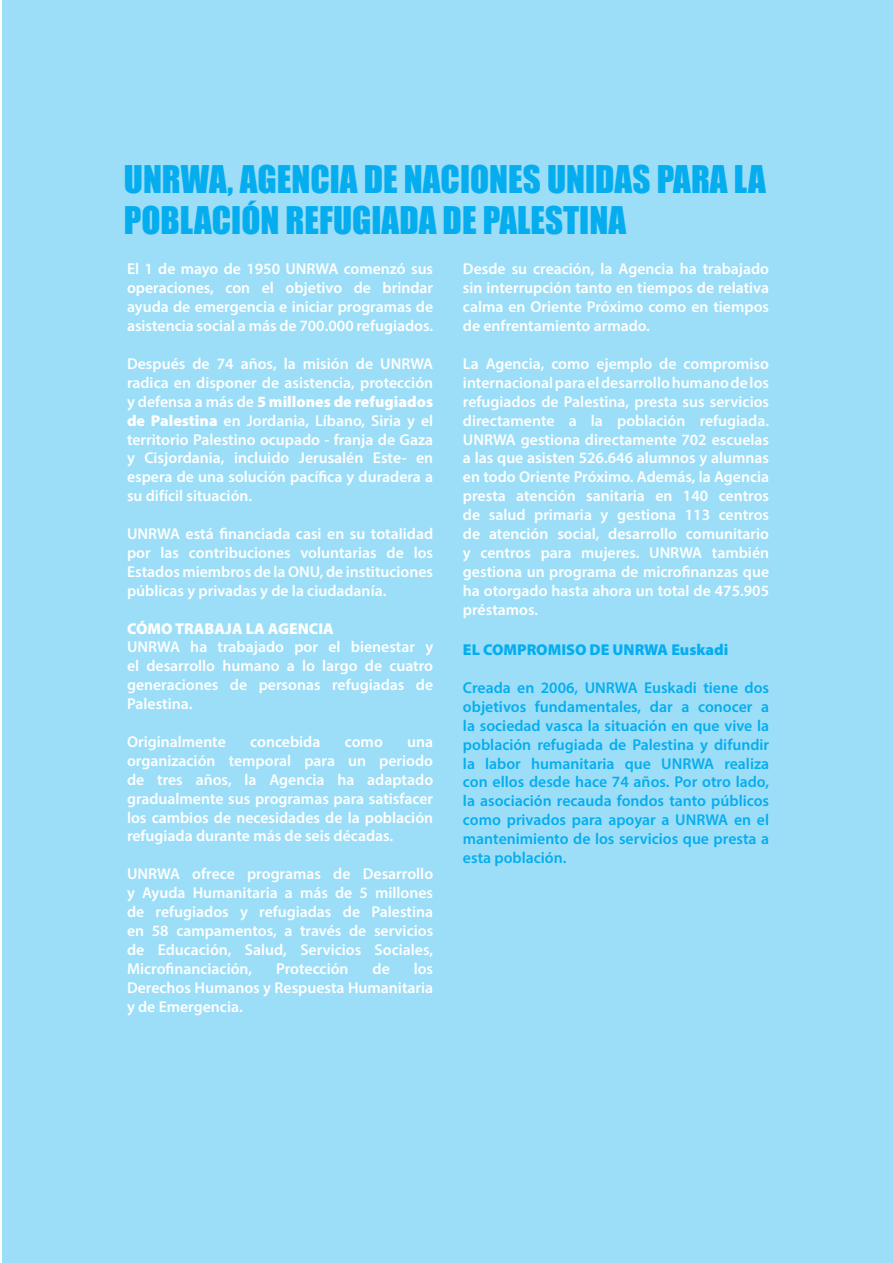
<style>
.page{position:relative;width:893px;height:1263px;background:#fff}
.page>*{position:absolute;margin:0;border:0;box-sizing:border-box;transform-origin:0 0}
.t1{font:34.95px/40.8px "Impact";color:#06adee}
.t2{font:600 15.75px/18.9px "Myriad Pro";color:#fff;text-align:justify}
.t3{font:600 15.75px/18.9px "Myriad Pro";color:#06adee;text-align:justify}
.t4{font:900 15.75px "Myriad Pro";color:#06adee}
.t5{font:900 15.75px "Myriad Pro";color:#fff}
.s1{font-weight:900}
</style>
<div class="page">
<div style="left:2px;top:0;width:891px;height:1263px;background:#9cdef8"></div>
<h1 class="t1" style="left:124px;top:158px;width:643px">UNRWA, AGENCIA DE NACIONES UNIDAS PARA LA<br>POBLACIÓN REFUGIADA DE PALESTINA</h1>
<p class="t2" style="left:127px;top:259px;width:308px">El 1 de mayo de 1950 UNRWA comenzó sus operaciones, con el objetivo de brindar ayuda de emergencia e iniciar programas de asistencia social a más de 700.000 refugiados.</p>
<p class="t2" style="left:127px;top:354px;width:308px">Después de 74 años, la misión de UNRWA radica en disponer de asistencia, protección y defensa a más de <span class="s1">5 millones de refugiados de Palestina</span> en Jordania, Líbano, Siria y el territorio Palestino ocupado - franja de Gaza y Cisjordania, incluido Jerusalén Este- en espera de una solución pacífica y duradera a su difícil situación.</p>
<p class="t2" style="left:127px;top:524px;width:308px">UNRWA está financiada casi en su totalidad por las contribuciones voluntarias de los Estados miembros de la ONU, de instituciones públicas y privadas y de la ciudadanía.</p>
<p class="t5" style="left:127px;top:618px;width:208px">CÓMO TRABAJA LA AGENCIA</p>
<p class="t2" style="left:127px;top:637px;width:308px">UNRWA ha trabajado por el bienestar y el desarrollo humano a lo largo de cuatro generaciones de personas refugiadas de Palestina.</p>
<p class="t2" style="left:127px;top:732px;width:100px">Originalmente</p>
<p class="t2" style="left:250px;top:732px;width:72px">concebida</p>
<p class="t2" style="left:345px;top:732px;width:40px">como</p>
<p class="t2" style="left:463px;top:259px;width:308px">Desde su creación, la Agencia ha trabajado sin interrupción tanto en tiempos de relativa calma en Oriente Próximo como en tiempos de enfrentamiento armado.</p>
<p class="t2" style="left:463px;top:354px;width:308px">La Agencia, como ejemplo de compromiso internacional para el desarrollo humano de los refugiados de Palestina, presta sus servicios directamente a la población refugiada.<br>UNRWA gestiona directamente 702 escuelas a las que asisten 526.646 alumnos y alumnas en todo Oriente Próximo. Además, la Agencia presta atención sanitaria en 140 centros de salud primaria y gestiona 113 centros de atención social, desarrollo comunitario y centros para mujeres. UNRWA también gestiona un programa de microfinanzas que ha otorgado hasta ahora un total de 475.905 préstamos.</p>
<p class="t4" style="left:463px;top:639px;width:267px">EL COMPROMISO DE UNRWA Euskadi</p>
<p class="t3" style="left:463px;top:678px;width:308px">Creada en 2006, UNRWA Euskadi tiene dos objetivos fundamentales, dar a conocer a la sociedad vasca la situación en que vive la población refugiada de Palestina y difundir la labor humanitaria que UNRWA realiza con ellos desde hace 74 años. Por otro lado, la asociación recauda fondos tanto públicos como privados para apoyar a UNRWA en el mantenimiento de los servicios que presta a esta población.</p>
<p class="t2" style="left:127px;top:732px;width:308px;text-indent:280px">una organización temporal para un periodo de tres años, la Agencia ha adaptado gradualmente sus programas para satisfacer los cambios de necesidades de la población refugiada durante más de seis décadas.</p>
<p class="t2" style="left:127px;top:864px;width:308px">UNRWA ofrece programas de Desarrollo y Ayuda Humanitaria a más de 5 millones de refugiados y refugiadas de Palestina en 58 campamentos, a través de servicios de Educación, Salud, Servicios Sociales, Microfinanciación,</p>
<p class="t2" style="left:127px;top:959px;width:308px;text-indent:287px">los Derechos Humanos y Respuesta Humanitaria y de Emergencia.</p>
<p class="t2" style="left:276px;top:959px;width:74px">Protección</p>
<p class="t2" style="left:373px;top:959px;width:19px">de</p>
</div>
